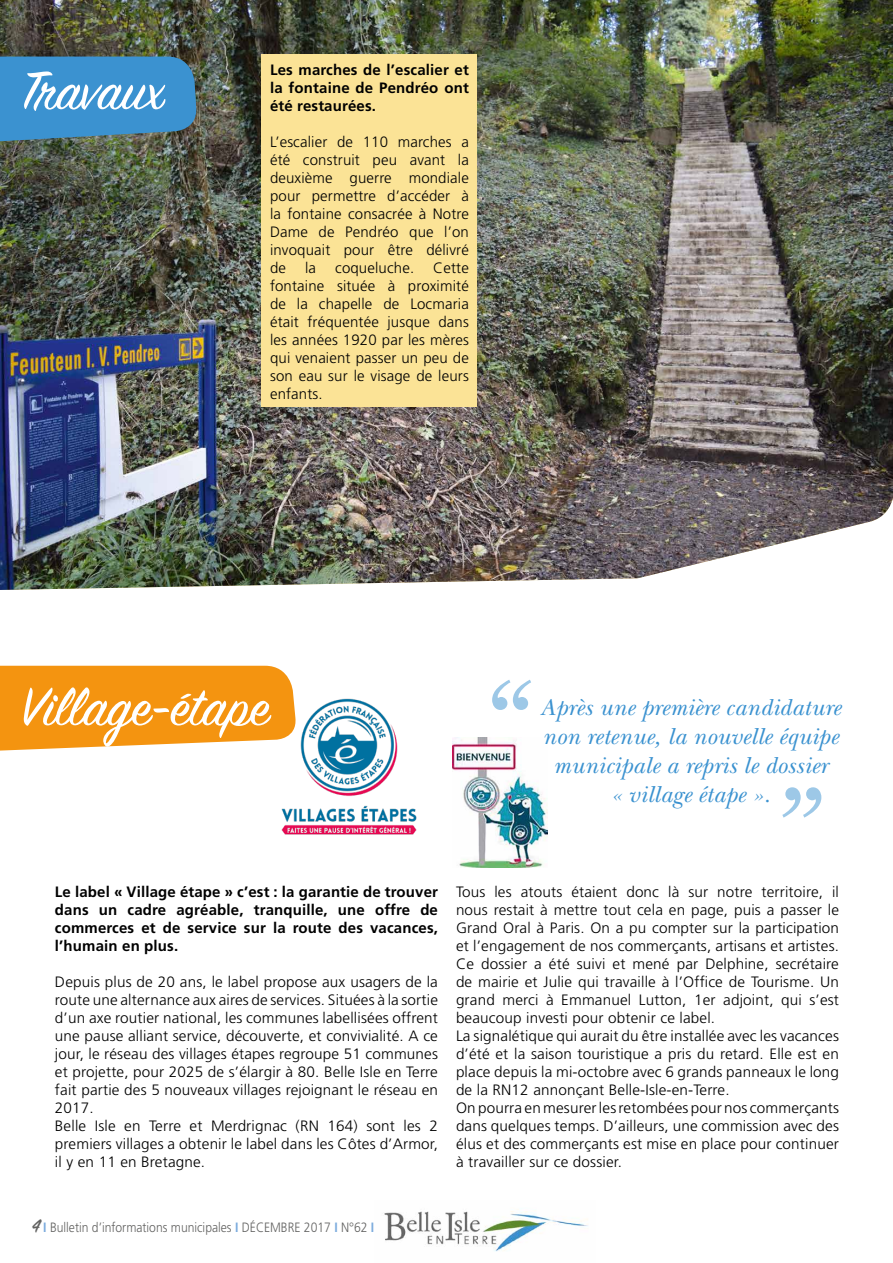
<style>
.page{position:relative;width:893px;height:1263px;background:#fff}
.page>*{position:absolute;margin:0;border:0;box-sizing:border-box;transform-origin:0 0}
.t1{font:60px "Sign Painter House Script";color:#fff}
.t2{font:italic 24px/28.8px "New Baskerville";letter-spacing:.01em;color:#3b92d0;text-align:center}
.t3{font:300 15px/18px "Frutiger";letter-spacing:.01em;color:#000;text-align:justify}
.t4{font:700 15px/18px "Frutiger";letter-spacing:.01em;color:#000;text-align:justify}
.t5{font:300 13.5px "Frutiger";color:#626261;scale:.9 1}
.s1{font-family:"Sign Painter House Script";font-weight:600;font-size:21px}
.s2{font-weight:700;color:#7babdd}
</style>
<div class="page">
<img style="left:384px;top:1211px;width:204px;height:41px">
<img style="left:453px;top:738px;width:95px;height:130px">
<img style="left:0;top:0;width:893px;height:590px">
<svg style="left:0;top:57px;width:198px;height:86px;background:#3e8cc1"></svg>
<svg style="left:0;top:666px;width:294px;height:85px;background:#f49b21"></svg>
<div style="left:261px;top:55px;width:216px;height:352px;background:#fbe396"></div>
<svg style="left:492px;top:680px;width:39px;height:30px"></svg>
<svg style="left:782px;top:787px;width:39px;height:31px"></svg>
<img style="left:277px;top:695px;width:140px;height:140px">
<h1 class="t1" style="left:21px;top:54px;width:146px">Travaux</h1>
<p class="t4" style="left:270px;top:60px;width:200px">Les marches de l’escalier et la fontaine de Pendréo ont été restaurées.</p>
<p class="t3" style="left:270px;top:132px;width:200px">L’escalier de 110 marches a été construit peu avant la deuxième guerre mondiale pour permettre d’accéder à la fontaine consacrée à Notre Dame de Pendréo que l’on invoquait pour être délivré de</p>
<p class="t3" style="left:305px;top:258px;width:12px">la</p>
<p class="t3" style="left:335px;top:258px;width:81px">coqueluche.</p>
<p class="t3" style="left:270px;top:258px;width:200px;text-indent:163px">Cette fontaine située à proximité de la chapelle de Locmaria était fréquentée jusque dans les années 1920 par les mères qui venaient passer un peu de son eau sur le visage de leurs enfants.</p>
<h1 class="t1" style="left:21px;top:670px;width:249px">Village-étape</h1>
<h2 class="t2" style="left:540px;top:693px;width:302px">Après une première candidature non retenue, la nouvelle équipe municipale a repris le dossier<br>« village étape ».</h2>
<p class="t4" style="left:55px;top:883px;width:385px">Le label « Village étape » c’est : la garantie de trouver dans un cadre agréable, tranquille, une offre de commerces et de service sur la route des vacances, l’humain en plus.</p>
<p class="t3" style="left:55px;top:973px;width:384px;text-align:left">Depuis plus de 20 ans, le label propose aux usagers de la route une alternance aux aires de services. Situées à la sortie d’un axe routier national, les communes labellisées offrent une pause alliant service, découverte, et convivialité. A ce jour, le réseau des villages étapes regroupe 51 communes et projette, pour 2025 de s’élargir à 80. Belle Isle en Terre fait partie des 5 nouveaux villages rejoignant le réseau en 2017.<br>Belle Isle en Terre et Merdrignac (RN 164) sont les 2 premiers villages a obtenir le label dans les Côtes d’Armor, il y en 11 en Bretagne.</p>
<p class="t3" style="left:456px;top:883px;width:385px;text-align:left">Tous les atouts étaient donc là sur notre territoire, il nous restait à mettre tout cela en page, puis a passer le Grand Oral à Paris. On a pu compter sur la participation et l’engagement de nos commerçants, artisans et artistes.<br>Ce dossier a été suivi et mené par Delphine, secrétaire de mairie et Julie qui travaille à l’Office de Tourisme. Un grand merci à Emmanuel Lutton, 1er adjoint, qui s’est beaucoup investi pour obtenir ce label.<br>La signalétique qui aurait du être installée avec les vacances d’été et la saison touristique a pris du retard. Elle est en place depuis la mi-octobre avec 6 grands panneaux le long de la RN12 annonçant Belle-Isle-en-Terre.<br>On pourra en mesurer les retombées pour nos commerçants dans quelques temps. D’ailleurs, une commission avec des élus et des commerçants est mise en place pour continuer à travailler sur ce dossier.</p>
<p class="t5" style="left:32px;top:1219px;width:382px"><span class="s1">4</span> <span class="s2">I</span> Bulletin d’informations municipales <span class="s2">I</span> DÉCEMBRE 2017 <span class="s2">I</span> N°62 <span class="s2">I</span></p>
</div>
